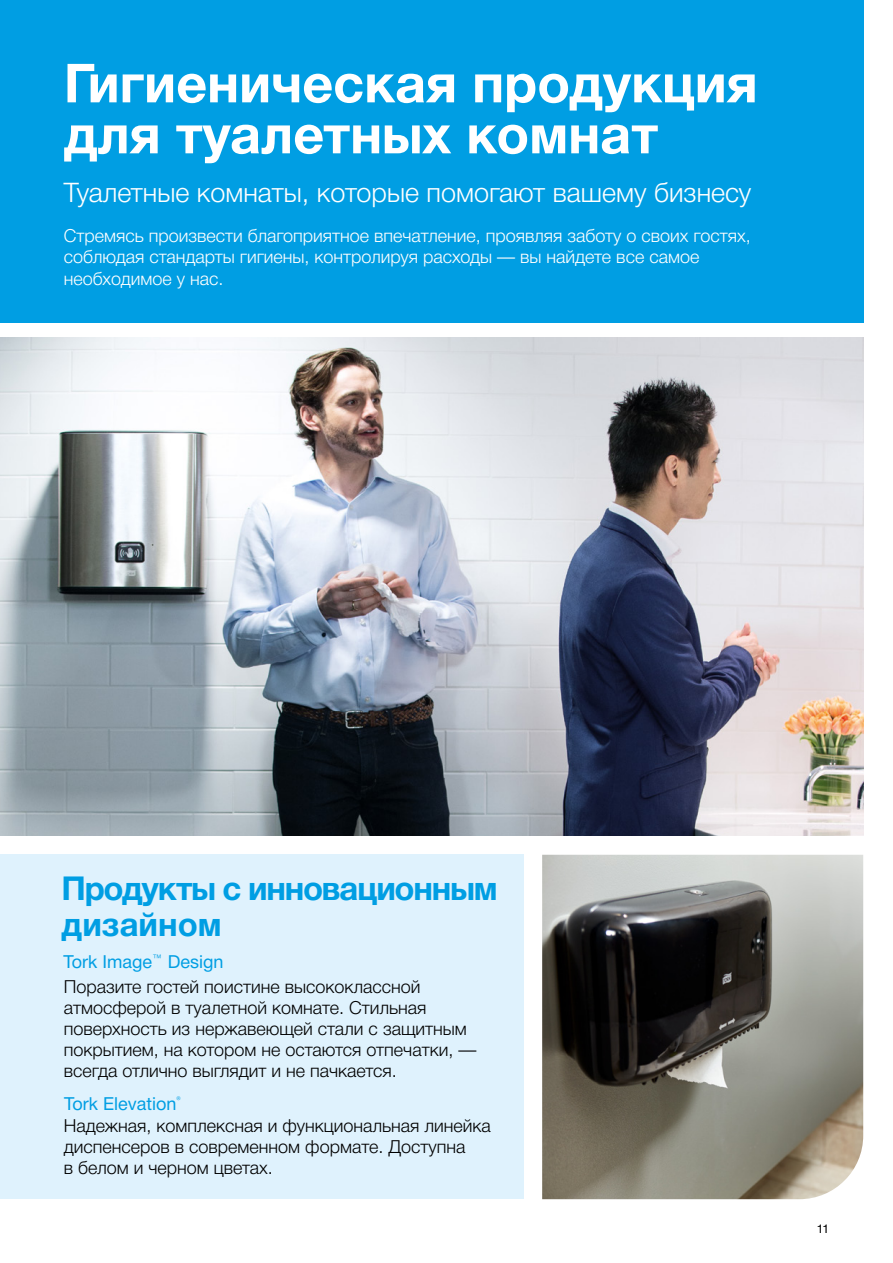
<style>
.page{position:relative;width:893px;height:1263px;background:#fff}
.page>*{position:absolute;margin:0;border:0;box-sizing:border-box;transform-origin:0 0}
.t1{font:700 54px/51px "Helvetica Neue Cyr";color:#fff}
.t2{font:700 33px/36px "Helvetica Neue Cyr";letter-spacing:-.035em;color:#009ee3}
.t3{font:300 27px "Helvetica Neue Cyr";color:#fff}
.t4{font:300 18px/21px "Helvetica Neue Cyr";color:#000}
.t5{font:300 18px/21px "Helvetica Neue Cyr";color:#fff}
.t6{font:18px "Helvetica Neue Cyr";color:#009ee3}
.t7{font:12px "Helvetica Neue Cyr";color:#000}
</style>
<div class="page">
<div style="left:0;top:855px;width:524px;height:344px;background:#dff2fd"></div>
<img style="left:542px;top:855px;width:321px;height:344px">
<img style="left:0;top:338px;width:863px;height:497px">
<div style="left:0;top:0;width:863px;height:322px;background:#009ee3"></div>
<h1 class="t1" style="left:64px;top:58px;width:695px">Гигиеническая продукция для туалетных комнат</h1>
<h3 class="t3" style="left:64px;top:178px;width:689px">Туалетные комнаты, которые помогают вашему бизнесу</h3>
<p class="t5" style="left:64px;top:226px;width:688px">Стремясь произвести благоприятное впечатление, проявляя заботу о своих гостях, соблюдая стандарты гигиены, контролируя расходы — вы найдете все самое необходимое у нас.</p>
<h2 class="t2" style="left:62px;top:870px;width:437px">Продукты с инновационным дизайном</h2>
<p class="t6" style="left:64px;top:952px;width:161px">Tork Image<sup>™</sup> Design</p>
<p class="t4" style="left:64px;top:976px;width:414px">Поразите гостей поистине высококлассной атмосферой в туалетной комнате. Стильная поверхность из нержавеющей стали с защитным покрытием, на котором не остаются отпечатки, — всегда отлично выглядит и не пачкается.</p>
<p class="t6" style="left:64px;top:1094px;width:118px">Tork Elevation<sup>®</sup></p>
<p class="t4" style="left:64px;top:1115px;width:429px">Надежная, комплексная и функциональная линейка диспенсеров в современном формате. Доступна<br>в белом и черном цветах.</p>
<p class="t7" style="left:817px;top:1222px;width:14px">11</p>
</div>
